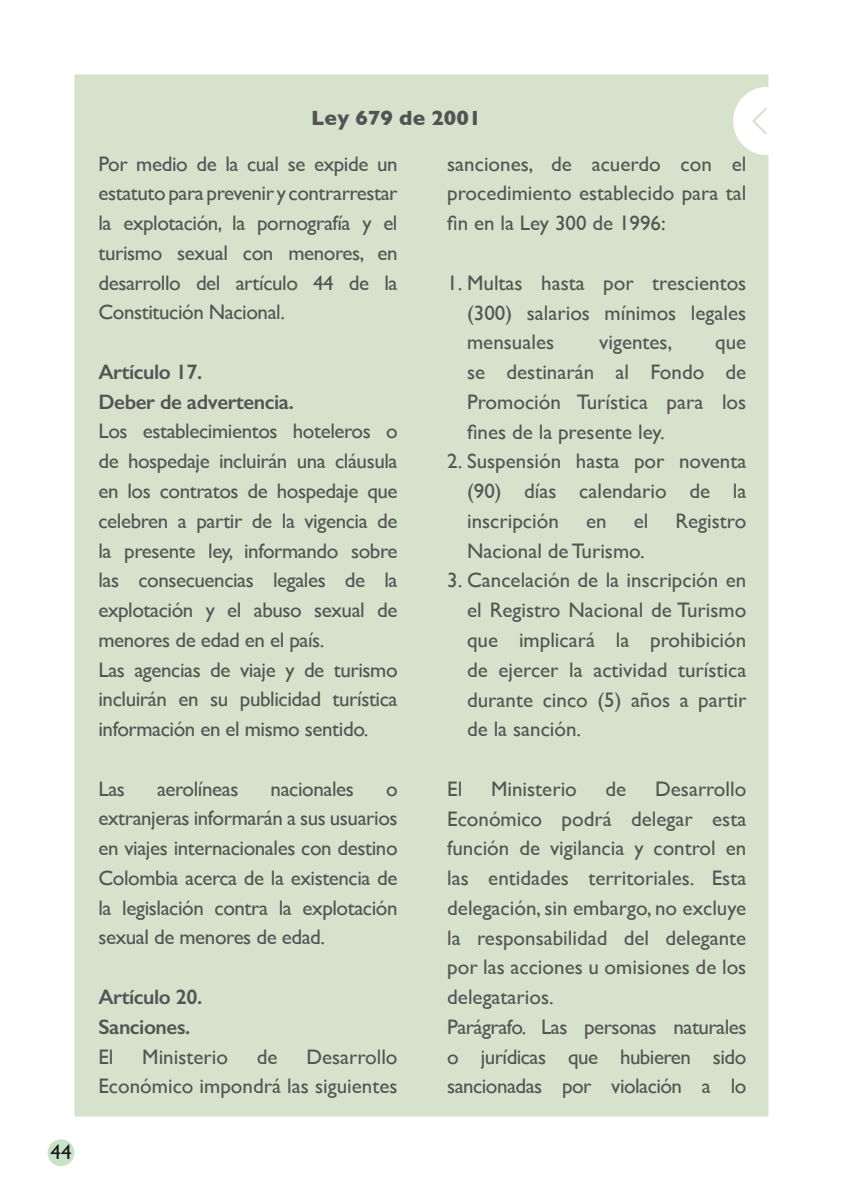
<style>
.page{position:relative;width:844px;height:1191px;background:#fff}
.page>*{position:absolute;margin:0;border:0;box-sizing:border-box;transform-origin:0 0}
.t1{font:21px/29.8px "Gill Sans";letter-spacing:-.01em;color:#535454;text-align:justify}
.t2{font:600 21px/29.8px "Gill Sans";letter-spacing:-.02em;color:#535454}
.t3{font:700 21px "Gill Sans";color:#535454}
.t4{font:21px "Gill Sans";color:#1b1a1a}
</style>
<div class="page">
<div style="left:48px;top:1139px;width:26px;height:27px;background:#c9e3c9;border-radius:50%"></div>
<div style="left:74px;top:74px;width:694px;height:1042px;background:#d7e2cc"></div>
<div style="left:733px;top:87px;width:67px;height:68px;background:#fff;border-radius:50%"></div>
<svg style="left:752px;top:108px;width:14px;height:26px"></svg>
<p class="t4" style="left:50px;top:1139px;width:23px">44</p>
<p class="t3" style="left:311px;top:101px;width:171px">Ley 679 de 2001</p>
<p class="t1" style="left:98px;top:148px;width:300px">Por medio de la cual se expide un estatuto para prevenir y contrarrestar la explotación, la pornografía y el turismo sexual con menores, en desarrollo del artículo 44 de la Constitución Nacional.</p>
<p class="t2" style="left:98px;top:357px;width:197px">Artículo 17.<br>Deber de advertencia.</p>
<p class="t1" style="left:98px;top:416px;width:300px;text-align:left">Los establecimientos hoteleros o de hospedaje incluirán una cláusula en los contratos de hospedaje que celebren a partir de la vigencia de la presente ley, informando sobre las consecuencias legales de la explotación y el abuso sexual de menores de edad en el país.<br>Las agencias de viaje y de turismo incluirán en su publicidad turística información en el mismo sentido.</p>
<p class="t1" style="left:98px;top:773px;width:28px">Las</p>
<p class="t1" style="left:157px;top:773px;width:83px">aerolíneas</p>
<p class="t1" style="left:270px;top:773px;width:85px">nacionales</p>
<p class="t1" style="left:98px;top:773px;width:300px;text-indent:287px">o extranjeras informarán a sus usuarios en viajes internacionales con destino Colombia acerca de la existencia de la legislación contra la explotación sexual de menores de edad.</p>
<p class="t2" style="left:98px;top:981px;width:105px">Artículo 20.<br>Sanciones.</p>
<p class="t1" style="left:98px;top:1041px;width:17px">El</p>
<p class="t1" style="left:142px;top:1041px;width:87px">Ministerio</p>
<p class="t1" style="left:257px;top:1041px;width:22px">de</p>
<p class="t1" style="left:98px;top:1041px;width:300px;text-align:right">Desarrollo<br>Económico impondrá las siguientes</p>
<p class="t1" style="left:447px;top:148px;width:300px">sanciones, de acuerdo con el procedimiento establecido para tal fin en la Ley 300 de 1996:</p>
<p class="t1" style="left:467px;top:267px;width:281px;text-indent:-20px">1. Multas hasta por trescientos (300) salarios mínimos legales mensuales</p>
<p class="t1" style="left:599px;top:327px;width:75px">vigentes,</p>
<p class="t1" style="left:467px;top:327px;width:281px;text-indent:248px">que se destinarán al Fondo de Promoción Turística para los fines de la presente ley.</p>
<p class="t1" style="left:467px;top:446px;width:281px;text-indent:-20px">2. Suspensión hasta por noventa (90) días calendario de la inscripción</p>
<p class="t1" style="left:586px;top:506px;width:22px">en</p>
<p class="t1" style="left:633px;top:506px;width:16px">el</p>
<p class="t1" style="left:675px;top:506px;width:72px">Registro</p>
<p class="t1" style="left:467px;top:535px;width:179px">Nacional de Turismo.</p>
<p class="t1" style="left:467px;top:565px;width:281px;text-indent:-20px">3. Cancelación de la inscripción en el Registro Nacional de Turismo que implicará la prohibición de ejercer la actividad turística durante cinco (5) años a partir de la sanción.</p>
<p class="t1" style="left:447px;top:773px;width:300px;text-align:left;text-indent:208px">Desarrollo<br>Económico podrá delegar esta función de vigilancia y control en las entidades territoriales. Esta delegación, sin embargo, no excluye la responsabilidad del delegante por las acciones u omisiones de los delegatarios.<br>Parágrafo. Las personas naturales o jurídicas que hubieren sido sancionadas por violación a lo</p>
<p class="t1" style="left:447px;top:773px;width:17px">El</p>
<p class="t1" style="left:491px;top:773px;width:87px">Ministerio</p>
<p class="t1" style="left:605px;top:773px;width:22px">de</p>
</div>
